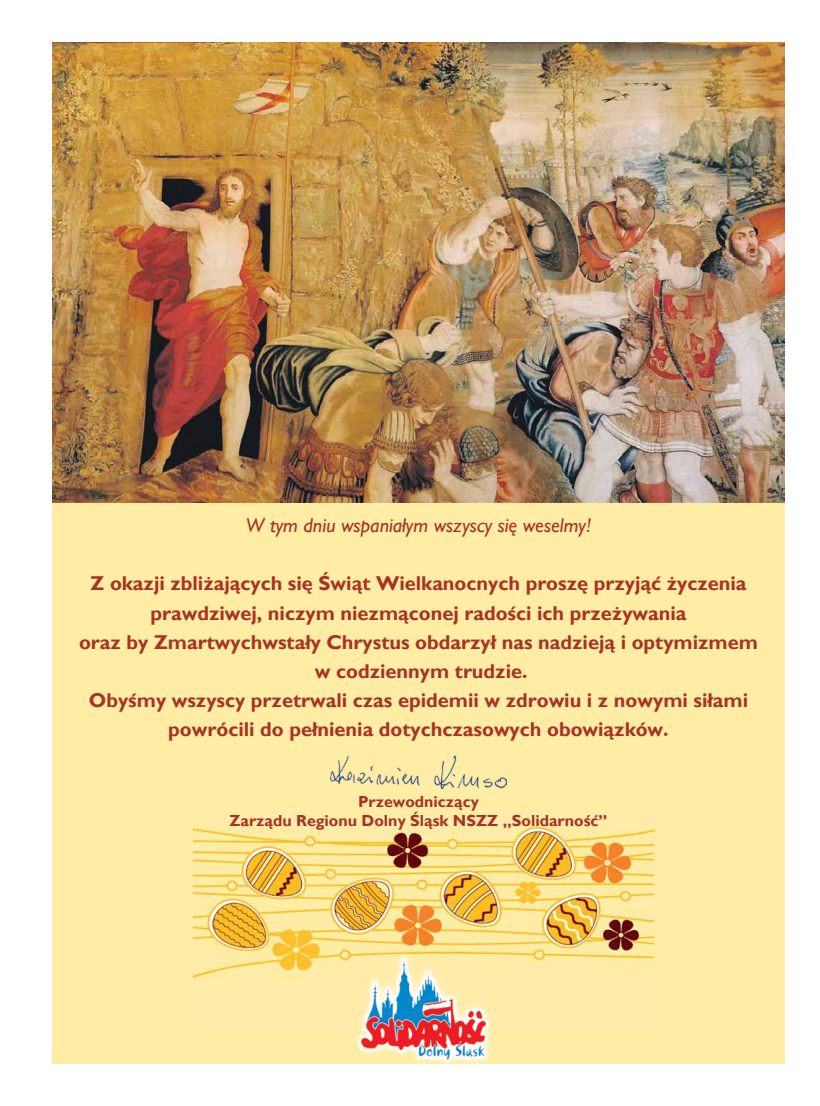
<style>
.page{position:relative;width:820px;height:1106px;background:#fff}
.page>*{position:absolute;margin:0;border:0;box-sizing:border-box;transform-origin:0 0}
.t1{font:700 20px/29px "Gill Sans CE";color:#a73325;text-align:center}
.t2{font:italic 20px "Gill Sans CE";color:#a73325}
.t3{font:700 16px/19.2px "Gill Sans CE";color:#a73325;text-align:center}
</style>
<div class="page">
<div style="left:52px;top:502px;width:732px;height:561px;background:#ffeda6"></div>
<img style="left:52px;top:43px;width:732px;height:459px">
<img style="left:193px;top:814px;width:461px;height:221px">
<img style="left:344px;top:943px;width:158px;height:121px">
<img style="left:330px;top:755px;width:176px;height:33px">
<p class="t2" style="left:246px;top:513px;width:346px">W tym dniu wspaniałym wszyscy się weselmy!</p>
<p class="t1" style="left:79px;top:569px;width:680px">Z okazji zbliżających się Świąt Wielkanocnych proszę przyjąć życzenia prawdziwej, niczym niezmąconej radości ich przeżywania<br>oraz by Zmartwychwstały Chrystus obdarzył nas nadzieją i optymizmem w codziennym trudzie.<br>Obyśmy wszyscy przetrwali czas epidemii w zdrowiu i z nowymi siłami powrócili do pełnienia dotychczasowych obowiązków.</p>
<p class="t3" style="left:229px;top:791px;width:379px">Przewodniczący<br>Zarządu Regionu Dolny Śląsk NSZZ „Solidarność”</p>
</div>
